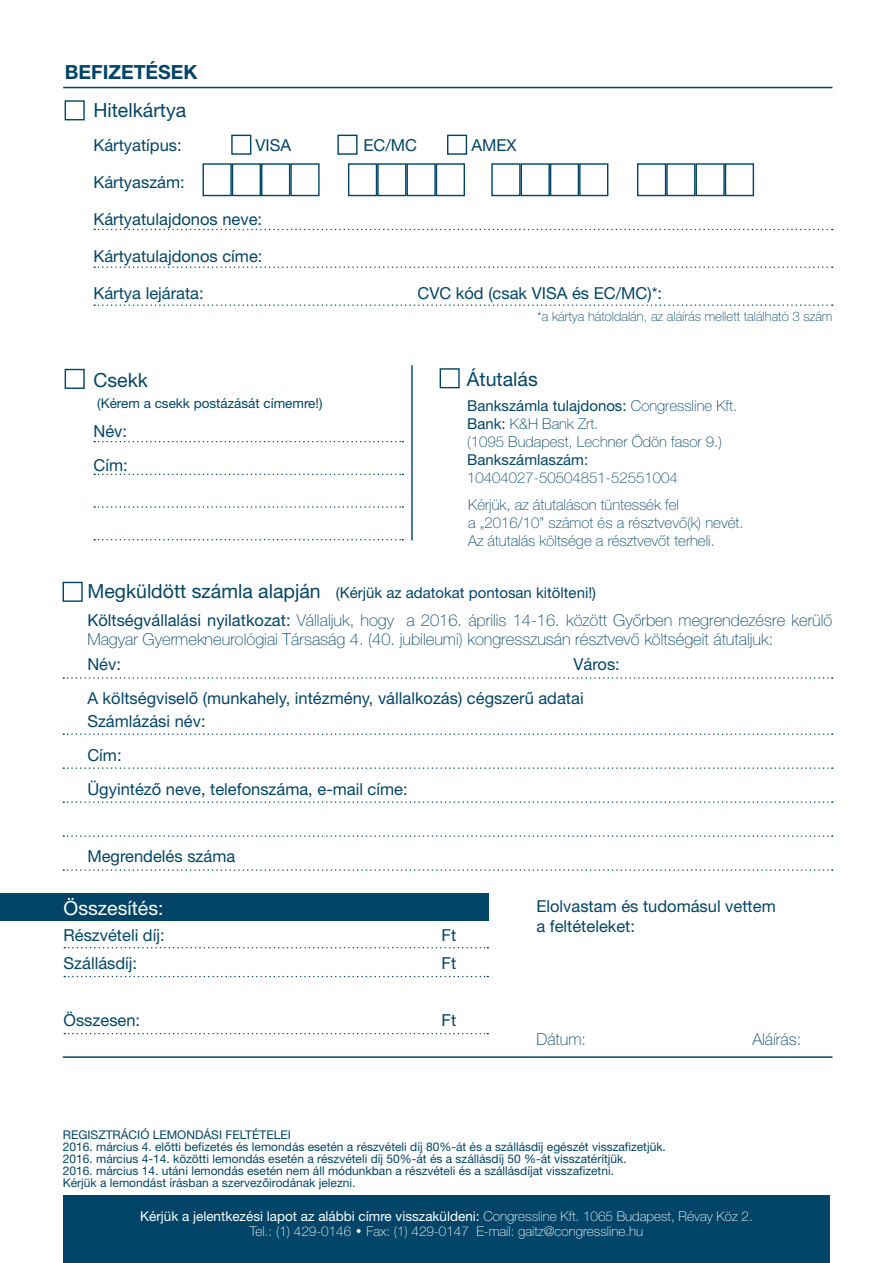
<style>
.page{position:relative;width:893px;height:1263px;background:#fff}
.page>*{position:absolute;margin:0;border:0;box-sizing:border-box;transform-origin:0 0}
.t1{font:19.5px "Helvetica Neue East A";color:#024568}
.t2{font:19.5px "Helvetica Neue East A";color:#fff}
.t3{font:700 19.5px "Helvetica Neue East A";color:#024568}
.t4{font:16.5px "Helvetica Neue East A";color:#024568}
.t5{font:100 16.5px/19.8px "Helvetica Neue East A";color:#024568}
.t6{font:100 15px "Helvetica Neue East A";color:#024568}
.t7{font:15px "Helvetica Neue East A";color:#024568}
.t8{font:13.5px "Helvetica Neue East A";color:#fff}
.t9{font:100 13.5px "Helvetica Neue East A";color:#fff}
.t10{font:13.5px "Helvetica Neue East A";color:#024568}
.t11{font:100 13.2px "Helvetica Neue East A";color:#024568}
.t12{font:12px "Helvetica Neue East A";color:#024568}
.s1{font-weight:100}
.s2{font-weight:400}
.s3{font-size:19.5px}
.s4{font-family:"Futura CE";font-weight:400}
</style>
<div class="page">
<div style="left:0;top:893px;width:488px;height:27px;background:#024568"></div>
<svg style="left:64px;top:947px;width:424px;height:1px"></svg>
<svg style="left:64px;top:976px;width:424px;height:1px"></svg>
<svg style="left:63px;top:677px;width:770px;height:2px"></svg>
<svg style="left:63px;top:733px;width:770px;height:2px"></svg>
<svg style="left:63px;top:767px;width:770px;height:2px"></svg>
<svg style="left:63px;top:801px;width:770px;height:2px"></svg>
<svg style="left:63px;top:835px;width:770px;height:2px"></svg>
<svg style="left:63px;top:869px;width:770px;height:2px"></svg>
<div style="left:63px;top:582px;width:20px;height:20px;background:#fff;border:1px solid #024568"></div>
<svg style="left:94px;top:441px;width:309px;height:1px"></svg>
<svg style="left:94px;top:474px;width:309px;height:1px"></svg>
<svg style="left:94px;top:506px;width:309px;height:2px"></svg>
<svg style="left:94px;top:539px;width:309px;height:1px"></svg>
<div style="left:65px;top:369px;width:20px;height:20px;background:#fff;border:1px solid #024568"></div>
<div style="left:440px;top:368px;width:20px;height:20px;background:#fff;border:1px solid #024568"></div>
<hr style="left:411px;top:365px;width:2px;height:175px;background:#024568">
<svg style="left:94px;top:229px;width:739px;height:1px"></svg>
<svg style="left:94px;top:266px;width:739px;height:2px"></svg>
<svg style="left:94px;top:304px;width:739px;height:2px"></svg>
<hr style="left:63px;top:1056px;width:769px;height:2px;background:#024568">
<div style="left:231px;top:135px;width:20px;height:20px;background:#fff;border:1px solid #024568"></div>
<div style="left:203px;top:163px;width:29px;height:33px;background:#fff;border:1px solid #024568"></div>
<div style="left:348px;top:163px;width:29px;height:33px;background:#fff;border:1px solid #024568"></div>
<div style="left:491px;top:163px;width:30px;height:33px;background:#fff;border:1px solid #024568"></div>
<div style="left:637px;top:163px;width:29px;height:33px;background:#fff;border:1px solid #024568"></div>
<div style="left:232px;top:163px;width:29px;height:33px;background:#fff;border:1px solid #024568"></div>
<div style="left:377px;top:163px;width:29px;height:33px;background:#fff;border:1px solid #024568"></div>
<div style="left:521px;top:163px;width:29px;height:33px;background:#fff;border:1px solid #024568"></div>
<div style="left:666px;top:163px;width:29px;height:33px;background:#fff;border:1px solid #024568"></div>
<div style="left:261px;top:163px;width:29px;height:33px;background:#fff;border:1px solid #024568"></div>
<div style="left:406px;top:163px;width:30px;height:33px;background:#fff;border:1px solid #024568"></div>
<div style="left:550px;top:163px;width:29px;height:33px;background:#fff;border:1px solid #024568"></div>
<div style="left:695px;top:163px;width:30px;height:33px;background:#fff;border:1px solid #024568"></div>
<div style="left:290px;top:163px;width:30px;height:33px;background:#fff;border:1px solid #024568"></div>
<div style="left:436px;top:163px;width:29px;height:33px;background:#fff;border:1px solid #024568"></div>
<div style="left:579px;top:163px;width:29px;height:33px;background:#fff;border:1px solid #024568"></div>
<div style="left:725px;top:163px;width:29px;height:33px;background:#fff;border:1px solid #024568"></div>
<div style="left:337px;top:135px;width:21px;height:20px;background:#fff;border:1px solid #024568"></div>
<div style="left:447px;top:135px;width:20px;height:20px;background:#fff;border:1px solid #024568"></div>
<div style="left:65px;top:100px;width:20px;height:20px;background:#fff;border:1px solid #024568"></div>
<svg style="left:64px;top:1033px;width:424px;height:1px"></svg>
<hr style="left:63px;top:87px;width:769px;height:1px;background:#024568">
<div style="left:63px;top:1196px;width:767px;height:67px;background:#024568"></div>
<p class="t3" style="left:65px;top:60px;width:134px">BEFIZETÉSEK</p>
<p class="t1" style="left:93px;top:99px;width:94px">Hitelkártya</p>
<p class="t4" style="left:93px;top:136px;width:90px">Kártyatípus:</p>
<p class="t4" style="left:255px;top:136px;width:37px">VISA</p>
<p class="t4" style="left:363px;top:136px;width:55px">EC/MC</p>
<p class="t4" style="left:471px;top:136px;width:47px">AMEX</p>
<p class="t4" style="left:93px;top:172px;width:93px">Kártyaszám:</p>
<p class="t4" style="left:93px;top:209px;width:170px">Kártyatulajdonos neve:</p>
<p class="t4" style="left:93px;top:246px;width:171px">Kártyatulajdonos címe:</p>
<p class="t4" style="left:93px;top:283px;width:112px">Kártya lejárata:</p>
<p class="t4" style="left:417px;top:283px;width:246px">CVC kód (csak VISA és EC/MC)*:</p>
<p class="t11" style="left:537px;top:309px;width:297px">*a kártya hátoldalán, az aláírás mellett található 3 szám</p>
<p class="t1" style="left:93px;top:368px;width:56px">Csekk</p>
<p class="t10" style="left:97px;top:395px;width:227px">(Kérem a csekk postázását címemre!)</p>
<p class="t4" style="left:93px;top:421px;width:35px">Név:</p>
<p class="t4" style="left:93px;top:455px;width:36px">Cím:</p>
<p class="t1" style="left:467px;top:367px;width:72px">Átutalás</p>
<p class="t7" style="left:467px;top:397px;width:272px">Bankszámla tulajdonos: <span class="s1">Congressline Kft.</span></p>
<p class="t6" style="left:467px;top:416px;width:133px"><span class="s2">Bank:</span> K&amp;H Bank Zrt.</p>
<p class="t6" style="left:467px;top:434px;width:256px">(1095 Budapest, Lechner Ödön fasor 9.)</p>
<p class="t7" style="left:467px;top:451px;width:123px">Bankszámlaszám:</p>
<p class="t6" style="left:467px;top:470px;width:212px">10404027-50504851-52551004</p>
<p class="t6" style="left:468px;top:496px;width:212px">Kérjük, az átutaláson tüntessék fel</p>
<p class="t6" style="left:468px;top:514px;width:277px">a „2016/10” számot és a résztvevő(k) nevét.</p>
<p class="t6" style="left:468px;top:532px;width:248px">Az átutalás költsége a résztvevőt terheli.</p>
<p class="t7" style="left:87px;top:583px;width:510px"><span class="s3">Megküldött számla alapján</span> (Kérjük az adatokat pontosan kitölteni!)</p>
<p class="t5" style="left:87px;top:610px;width:747px"><span class="s2">Költségvállalási nyilatkozat:</span> Vállaljuk, hogy a 2016. április 14-16. között Győrben megrendezésre kerülő<br>Magyar Gyermekneurológiai Társaság 4. (40. jubileumi) kongresszusán résztvevő költségeit átutaljuk:</p>
<p class="t4" style="left:87px;top:655px;width:35px">Név:</p>
<p class="t4" style="left:573px;top:655px;width:48px">Város:</p>
<p class="t4" style="left:87px;top:688px;width:498px">A költségviselő (munkahely, intézmény, vállalkozás) cégszerű adatai</p>
<p class="t4" style="left:87px;top:711px;width:120px">Számlázási név:</p>
<p class="t4" style="left:87px;top:745px;width:36px">Cím:</p>
<p class="t4" style="left:87px;top:779px;width:322px">Ügyintéző neve, telefonszáma, e-mail címe:</p>
<p class="t4" style="left:87px;top:847px;width:149px">Megrendelés száma</p>
<p class="t2" style="left:64px;top:896px;width:102px">Összesítés:</p>
<p class="t4" style="left:64px;top:925px;width:103px">Részvételi díj:</p>
<p class="t4" style="left:442px;top:925px;width:16px">Ft</p>
<p class="t4" style="left:64px;top:953px;width:75px">Szállásdíj:</p>
<p class="t4" style="left:442px;top:953px;width:16px">Ft</p>
<p class="t4" style="left:64px;top:1010px;width:78px">Összesen:</p>
<p class="t4" style="left:442px;top:1010px;width:16px">Ft</p>
<p class="t4" style="left:536px;top:897px;width:241px">Elolvastam és tudomásul vettem</p>
<p class="t4" style="left:536px;top:916px;width:100px">a feltételeket:</p>
<p class="t5" style="left:536px;top:1030px;width:51px">Dátum:</p>
<p class="t5" style="left:752px;top:1030px;width:50px">Aláírás:</p>
<p class="t12" style="left:63px;top:1128px;width:230px">REGISZTRÁCIÓ LEMONDÁSI FELTÉTELEI</p>
<p class="t12" style="left:63px;top:1140px;width:605px">2016. március 4. előtti befizetés és lemondás esetén a részvételi díj 80%-át és a szállásdíj egészét visszafizetjük.</p>
<p class="t12" style="left:63px;top:1152px;width:565px">2016. március 4-14. közötti lemondás esetén a részvételi díj 50%-át és a szállásdíj 50 %-át visszatérítjük.</p>
<p class="t12" style="left:63px;top:1164px;width:553px">2016. március 14. utáni lemondás esetén nem áll módunkban a részvételi és a szállásdíjat visszafizetni.</p>
<p class="t12" style="left:63px;top:1176px;width:294px">Kérjük a lemondást írásban a szervezőirodának jelezni.</p>
<p class="t8" style="left:140px;top:1208px;width:614px">Kérjük a jelentkezési lapot az alábbi címre visszaküldeni: <span class="s1">Congressline Kft. 1065 Budapest, Révay Köz 2.</span></p>
<p class="t9" style="left:250px;top:1224px;width:395px">Tel.: (1) 429-0146 <span class="s4">•</span> Fax: (1) 429-0147 E-mail: gaitz@congressline.hu</p>
</div>
